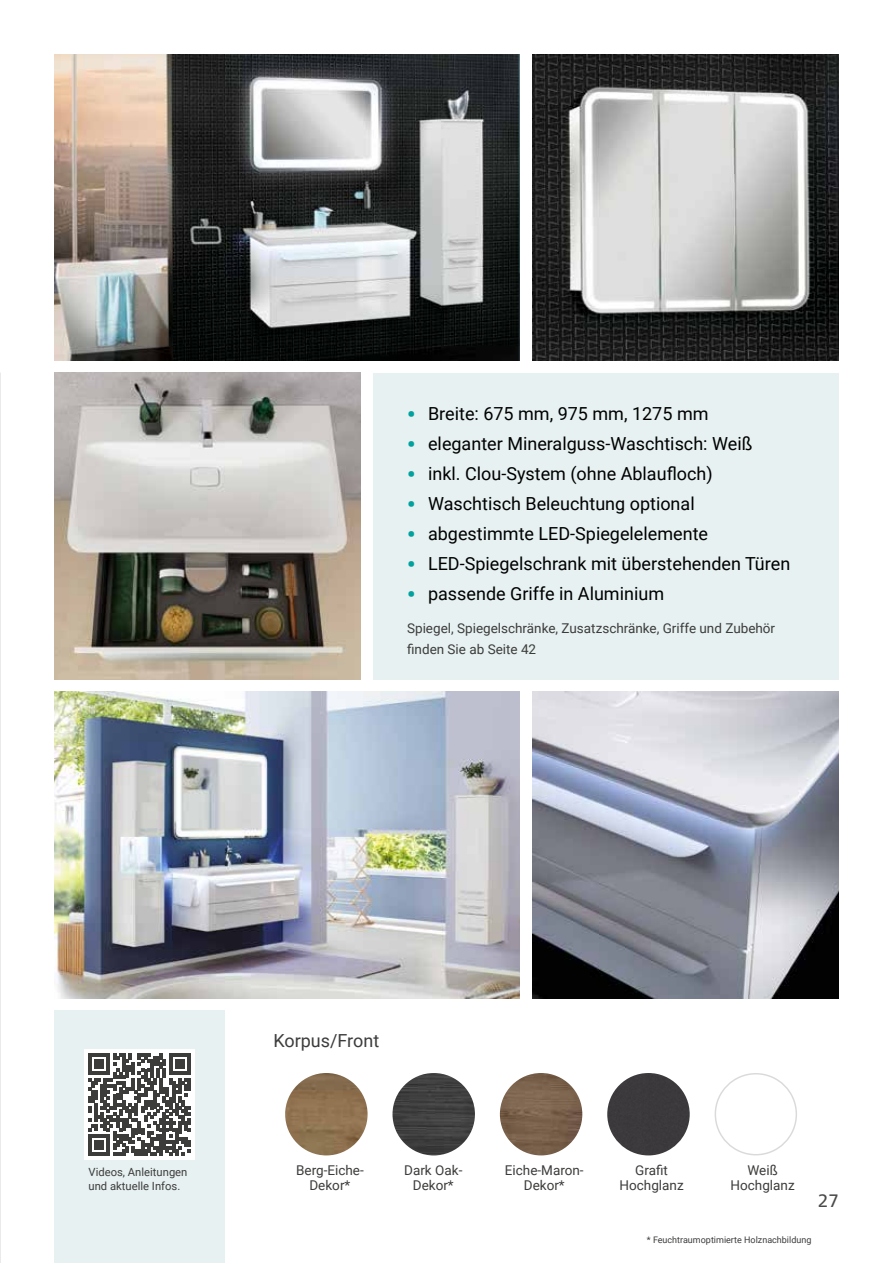
<style>
.page{position:relative;width:893px;height:1263px;background:#fff}
.page>*{position:absolute;margin:0;border:0;box-sizing:border-box;transform-origin:0 0}
.t1{font:18px "Roboto";color:#000}
.t2{font:18px "Roboto";color:#3c3c3b}
.t3{font:18px "Frutiger Neue LTW1 G";color:#4a4a49}
.t4{font:13.5px/15px "Roboto";color:#3c3c3b;text-align:center}
.t5{font:11.25px/13.5px "Roboto";color:#3c3c3b}
.t6{font:9px "Roboto";color:#3c3c3b}
.s1{font-weight:900;font-size:22.5px;color:#00a19e}
</style>
<div class="page">
<img style="left:0;top:373px;width:1px;height:890px">
<img style="left:54px;top:54px;width:466px;height:306px">
<img style="left:533px;top:54px;width:306px;height:306px">
<img style="left:54px;top:692px;width:466px;height:306px">
<img style="left:533px;top:692px;width:306px;height:306px">
<img style="left:54px;top:373px;width:306px;height:306px">
<div style="left:373px;top:373px;width:466px;height:306px;background:#e7f1f1"></div>
<div style="left:54px;top:1011px;width:170px;height:252px;background:#e7f1f1"></div>
<div style="left:84px;top:1049px;width:110px;height:110px;background:#fff"></div>
<svg style="left:88px;top:1053px;width:103px;height:103px"></svg>
<div style="left:715px;top:1073px;width:82px;height:82px;border:1px solid #dadada;border-radius:50%"></div>
<div style="left:607px;top:1073px;width:83px;height:82px;background:#3c393c;border-radius:41px"></div>
<img style="left:392px;top:1073px;width:83px;height:82px;border-radius:41px">
<img style="left:500px;top:1073px;width:82px;height:82px;border-radius:41px">
<img style="left:285px;top:1073px;width:83px;height:82px;border-radius:41px">
<p class="t1" style="left:407px;top:401px;width:303px"><span class="s1">•</span> Breite: 675 mm, 975 mm, 1275 mm</p>
<p class="t1" style="left:407px;top:431px;width:347px"><span class="s1">•</span> eleganter Mineralguss-Waschtisch: Weiß</p>
<p class="t1" style="left:407px;top:461px;width:307px"><span class="s1">•</span> inkl. Clou-System (ohne Ablaufloch)</p>
<p class="t1" style="left:407px;top:491px;width:289px"><span class="s1">•</span> Waschtisch Beleuchtung optional</p>
<p class="t1" style="left:407px;top:521px;width:302px"><span class="s1">•</span> abgestimmte LED-Spiegelelemente</p>
<p class="t1" style="left:407px;top:551px;width:385px"><span class="s1">•</span> LED-Spiegelschrank mit überstehenden Türen</p>
<p class="t1" style="left:407px;top:581px;width:258px"><span class="s1">•</span> passende Griffe in Aluminium</p>
<p class="t4" style="left:407px;top:617px;width:370px;line-height:21px;text-align:left">Spiegel, Spiegelschränke, Zusatzschränke, Griffe und Zubehör finden Sie ab Seite 42</p>
<p class="t5" style="left:89px;top:1165px;width:100px">Videos, Anleitungen und aktuelle Infos.</p>
<p class="t2" style="left:273px;top:1028px;width:107px">Korpus/Front</p>
<p class="t4" style="left:296px;top:1162px;width:69px">Berg-Eiche-<br>Dekor*</p>
<p class="t4" style="left:404px;top:1162px;width:60px">Dark Oak-<br>Dekor*</p>
<p class="t4" style="left:505px;top:1162px;width:80px">Eiche-Maron-<br>Dekor*</p>
<p class="t4" style="left:620px;top:1162px;width:66px">Grafit<br>Hochglanz</p>
<p class="t4" style="left:730px;top:1162px;width:66px">Weiß<br>Hochglanz</p>
<p class="t3" style="left:818px;top:1190px;width:23px">27</p>
<p class="t6" style="left:647px;top:1234px;width:166px">* Feuchtraumoptimierte Holznachbildung</p>
</div>
